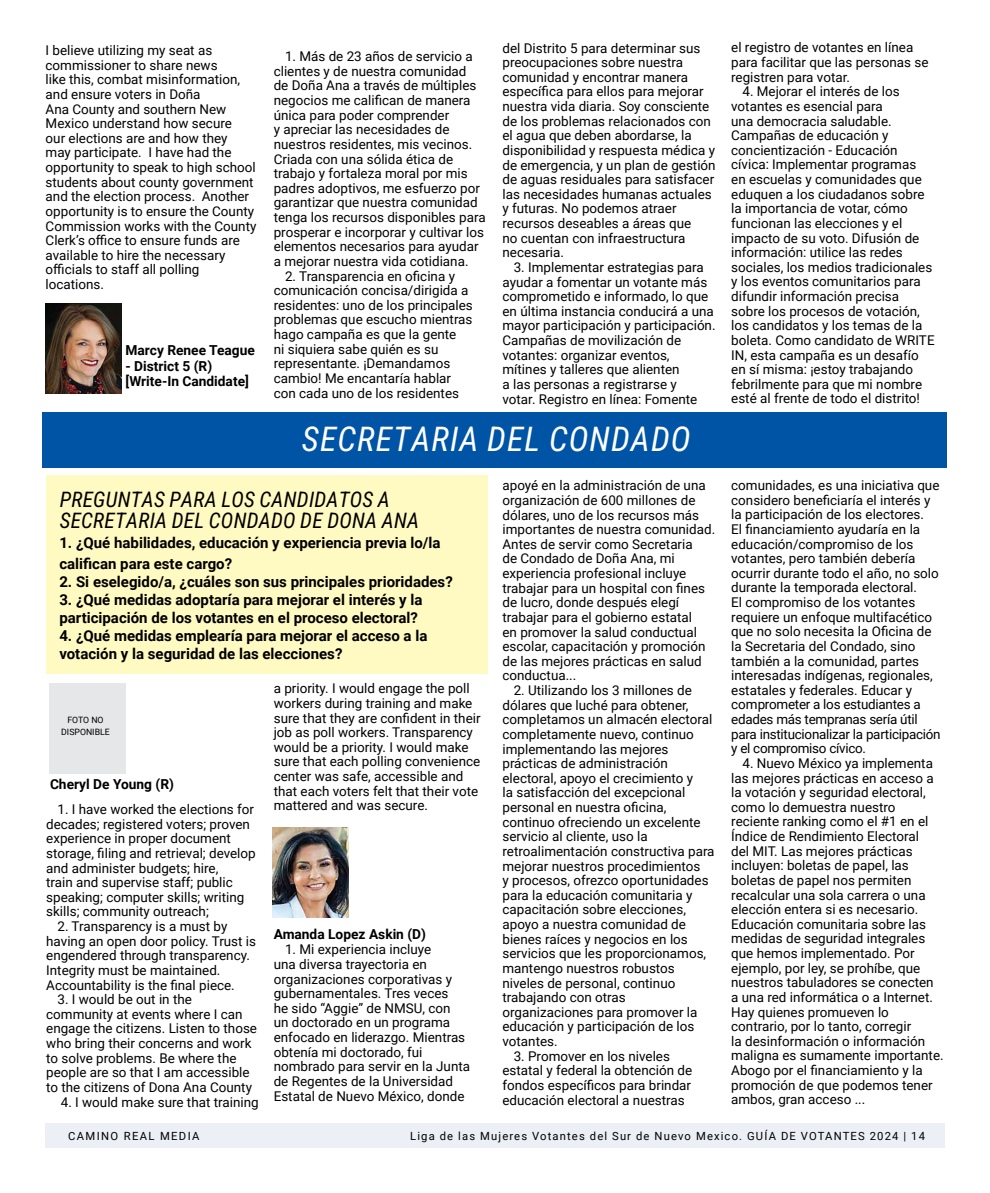
<style>
.page{position:relative;width:990px;height:1193px;background:#fff}
.page>*{position:absolute;margin:0;border:0;box-sizing:border-box;transform-origin:0 0}
.t1{font:italic 33.75px "Roboto Condensed";letter-spacing:.035em;color:#fff}
.t2{font:italic 21.25px/20.5px "Roboto Condensed";letter-spacing:.015em;color:#000}
.t3{font:700 15px/18px "Roboto";color:#000}
.t4{font:700 13.75px/15.4px "Roboto";color:#000}
.t5{font:13.5px/14.6px "Roboto";color:#000}
.t6{font:11.25px "Roboto";letter-spacing:.1em;color:#000}
.t7{font:11.25px "Roboto";letter-spacing:.12em;color:#000}
.t8{font:8.75px/12.9px "Roboto";color:#000;text-align:center}
</style>
<div class="page">
<div style="left:45px;top:1123px;width:900px;height:25px;background:#edeff7"></div>
<img style="left:45px;top:304px;width:76px;height:90px">
<div style="left:42px;top:412px;width:905px;height:56px;background:#0054a6"></div>
<div style="left:46px;top:475px;width:442px;height:199px;background:#fffac2"></div>
<img style="left:272px;top:827px;width:77px;height:90px">
<div style="left:49px;top:683px;width:77px;height:90px;background:#e6e7e8"></div>
<p class="t5" style="left:46px;top:42px;width:212px">I believe utilizing my seat as commissioner to share news<br>like this, combat misinformation, and ensure voters in Doña<br>Ana County and southern New<br>Mexico understand how secure<br>our elections are and how they<br>may participate. I have had the opportunity to speak to high school students about county government and the election process. Another opportunity is to ensure the County<br>Commission works with the County<br>Clerk’s office to ensure funds are available to hire the necessary officials to staff all polling locations.</p>
<p class="t5" style="left:731px;top:40px;width:199px">el registro de votantes en línea para facilitar que las personas se registren para votar.</p>
<p class="t5" style="left:502px;top:40px;width:215px">del Distrito 5 para determinar sus preocupaciones sobre nuestra comunidad y encontrar manera específica para ellos para mejorar nuestra vida diaria. Soy consciente de los problemas relacionados con el agua que deben abordarse, la disponibilidad y respuesta médica y de emergencia, y un plan de gestión de aguas residuales para satisfacer las necesidades humanas actuales y futuras. No podemos atraer recursos deseables a áreas que<br>no cuentan con infraestructura necesaria.</p>
<p class="t5" style="left:502px;top:259px;width:215px;text-indent:11px">3. Implementar estrategias para ayudar a fomentar un votante más comprometido e informado, lo que en última instancia conducirá a una mayor participación y participación.<br>Campañas de movilización de votantes: organizar eventos, mítines y talleres que alienten<br>a las personas a registrarse y<br>votar. Registro en línea: Fomente</p>
<h1 class="t1" style="left:302px;top:415px;width:390px">SECRETARIA DEL CONDADO</h1>
<p class="t5" style="left:274px;top:49px;width:213px;text-indent:11px">1. Más de 23 años de servicio a clientes y de nuestra comunidad<br>de Doña Ana a través de múltiples negocios me califican de manera única para poder comprender<br>y apreciar las necesidades de nuestros residentes, mis vecinos.<br>Criada con una sólida ética de trabajo y fortaleza moral por mis padres adoptivos, me esfuerzo por garantizar que nuestra comunidad tenga los recursos disponibles para prosperar e incorporar y cultivar los elementos necesarios para ayudar a mejorar nuestra vida cotidiana.</p>
<p class="t5" style="left:274px;top:268px;width:201px;text-indent:11px">2. Transparencia en oficina y comunicación concisa/dirigida a residentes: uno de los principales problemas que escucho mientras hago campaña es que la gente<br>ni siquiera sabe quién es su representante. ¡Demandamos cambio! Me encantaría hablar con cada uno de los residentes</p>
<p class="t5" style="left:731px;top:84px;width:205px;text-indent:11px">4. Mejorar el interés de los votantes es esencial para<br>una democracia saludable.<br>Campañas de educación y concientización - Educación cívica: Implementar programas<br>en escuelas y comunidades que eduquen a los ciudadanos sobre la importancia de votar, cómo funcionan las elecciones y el impacto de su voto. Difusión de información: utilice las redes sociales, los medios tradicionales y los eventos comunitarios para difundir información precisa sobre los procesos de votación, los candidatos y los temas de la boleta. Como candidato de WRITE<br>IN, esta campaña es un desafío en sí misma: ¡estoy trabajando febrilmente para que mi nombre esté al frente de todo el distrito!</p>
<p class="t4" style="left:126px;top:342px;width:131px">Marcy Renee Teague</p>
<p class="t4" style="left:126px;top:358px;width:125px">- District 5 (R) [Write-In Candidate]</p>
<h2 class="t2" style="left:60px;top:489px;width:361px">PREGUNTAS PARA LOS CANDIDATOS A<br>SECRETARIA DEL CONDADO DE DONA ANA</h2>
<p class="t3" style="left:59px;top:532px;width:383px;line-height:20.5px">1. ¿Qué habilidades, educación y experiencia previa lo/la califican para este cargo?</p>
<p class="t3" style="left:59px;top:572px;width:395px">2. Si eselegido/a, ¿cuáles son sus principales prioridades?</p>
<p class="t3" style="left:59px;top:590px;width:365px">3. ¿Qué medidas adoptaría para mejorar el interés y la participación de los votantes en el proceso electoral?</p>
<p class="t3" style="left:59px;top:626px;width:370px">4. ¿Qué medidas emplearía para mejorar el acceso a la votación y la seguridad de las elecciones?</p>
<p class="t8" style="left:61px;top:712px;width:50px">FOTO NO<br>DISPONIBLE</p>
<p class="t4" style="left:50px;top:775px;width:125px">Cheryl De Young (R)</p>
<p class="t5" style="left:46px;top:801px;width:211px;text-indent:11px">1. I have worked the elections for decades; registered voters; proven experience in proper document storage, filing and retrieval; develop and administer budgets; hire,<br>train and supervise staff; public speaking; computer skills; writing skills; community outreach;</p>
<p class="t5" style="left:46px;top:918px;width:211px;text-indent:11px">2. Transparency is a must by having an open door policy. Trust is engendered through transparency.<br>Integrity must be maintained.<br>Accountability is the final piece.</p>
<p class="t5" style="left:46px;top:991px;width:212px;text-indent:11px">3. I would be out in the community at events where I can engage the citizens. Listen to those who bring their concerns and work to solve problems. Be where the people are so that I am accessible to the citizens of Dona Ana County</p>
<p class="t5" style="left:61px;top:1093px;width:199px">4. I would make sure that training</p>
<p class="t5" style="left:274px;top:680px;width:208px">a priority. I would engage the poll workers during training and make sure that they are confident in their job as poll workers. Transparency would be a priority. I would make sure that each polling convenience center was safe, accessible and that each voters felt that their vote mattered and was secure.</p>
<p class="t4" style="left:274px;top:925px;width:154px">Amanda Lopez Askin (D)</p>
<p class="t5" style="left:274px;top:941px;width:198px;text-indent:11px">1. Mi experiencia incluye<br>una diversa trayectoria en organizaciones corporativas y gubernamentales. Tres veces<br>he sido “Aggie” de NMSU, con<br>un doctorado en un programa enfocado en liderazgo. Mientras obtenía mi doctorado, fui nombrado para servir en la Junta de Regentes de la Universidad<br>Estatal de Nuevo México, donde</p>
<p class="t5" style="left:502px;top:477px;width:214px">apoyé en la administración de una organización de 600 millones de dólares, uno de los recursos más importantes de nuestra comunidad.<br>Antes de servir como Secretaria<br>de Condado de Doña Ana, mi experiencia profesional incluye trabajar para un hospital con fines de lucro, donde después elegí trabajar para el gobierno estatal<br>en promover la salud conductual escolar, capacitación y promoción de las mejores prácticas en salud conductua...</p>
<p class="t5" style="left:502px;top:682px;width:214px;text-indent:11px">2. Utilizando los 3 millones de dólares que luché para obtener, completamos un almacén electoral completamente nuevo, continuo implementando las mejores prácticas de administración electoral, apoyo el crecimiento y<br>la satisfacción del excepcional personal en nuestra oficina, continuo ofreciendo un excelente servicio al cliente, uso la retroalimentación constructiva para mejorar nuestros procedimientos<br>y procesos, ofrezco oportunidades para la educación comunitaria y capacitación sobre elecciones, apoyo a nuestra comunidad de bienes raíces y negocios en los servicios que les proporcionamos, mantengo nuestros robustos niveles de personal, continuo trabajando con otras organizaciones para promover la educación y participación de los votantes.</p>
<p class="t5" style="left:502px;top:1048px;width:191px;text-indent:11px">3. Promover en los niveles estatal y federal la obtención de fondos específicos para brindar educación electoral a nuestras</p>
<p class="t5" style="left:731px;top:477px;width:211px">comunidades, es una iniciativa que considero beneficiaría el interés y la participación de los electores.<br>El financiamiento ayudaría en la educación/compromiso de los votantes, pero también debería ocurrir durante todo el año, no solo durante la temporada electoral.<br>El compromiso de los votantes requiere un enfoque multifacético que no solo necesita la Oficina de la Secretaria del Condado, sino también a la comunidad, partes interesadas indígenas, regionales, estatales y federales. Educar y comprometer a los estudiantes a edades más tempranas sería útil para institucionalizar la participación y el compromiso cívico.</p>
<p class="t5" style="left:731px;top:755px;width:214px;text-indent:11px">4. Nuevo México ya implementa las mejores prácticas en acceso a la votación y seguridad electoral, como lo demuestra nuestro reciente ranking como el #1 en el<br>Índice de Rendimiento Electoral<br>del MIT. Las mejores prácticas incluyen: boletas de papel, las boletas de papel nos permiten recalcular una sola carrera o una elección entera si es necesario.<br>Educación comunitaria sobre las medidas de seguridad integrales que hemos implementado. Por ejemplo, por ley, se prohíbe, que nuestros tabuladores se conecten a una red informática o a Internet.<br>Hay quienes promueven lo contrario, por lo tanto, corregir<br>la desinformación o información maligna es sumamente importante.<br>Abogo por el financiamiento y la promoción de que podemos tener ambos, gran acceso ...</p>
<p class="t7" style="left:68px;top:1128px;width:133px">CAMINO REAL MEDIA</p>
<p class="t6" style="left:410px;top:1128px;width:516px">Liga de las Mujeres Votantes del Sur de Nuevo Mexico. GUÍA DE VOTANTES 2024 | 14</p>
</div>
